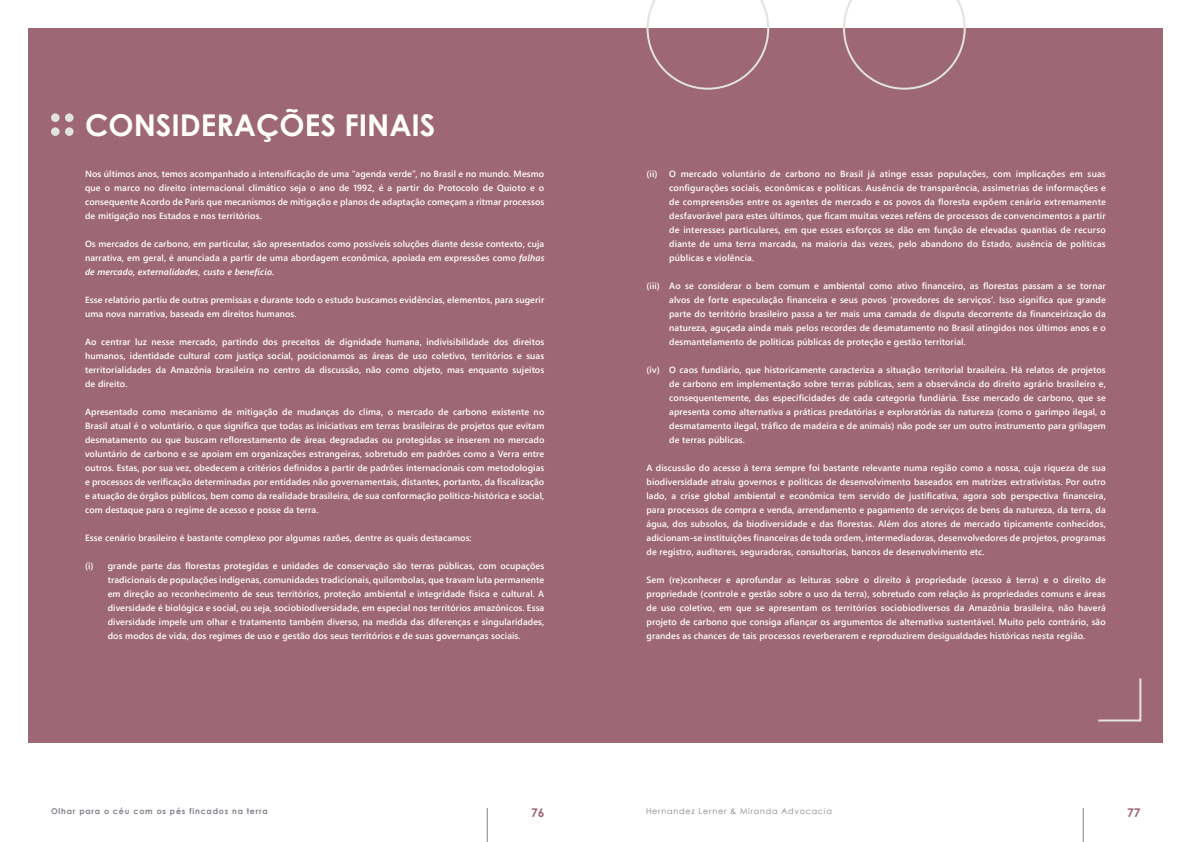
<style>
.page{position:relative;width:1191px;height:842px;background:#fff}
.page>*{position:absolute;margin:0;border:0;box-sizing:border-box;transform-origin:0 0}
.t1{font:700 30px "Century Gothic";color:#fff}
.t2{font:700 12px "Century Gothic";color:#9e6775}
.t3{font:600 9px/14px "Segoe UI";letter-spacing:.01em;color:#fff;text-align:justify}
.t4{font:700 8px "Century Gothic";letter-spacing:.1em;color:#80838a}
.t5{font:8px "Century Gothic";letter-spacing:.1em;color:#80838a}
.s1{font-style:italic}
</style>
<div class="page">
<hr style="left:487px;top:808px;width:1px;height:34px;background:#80838a">
<hr style="left:1082px;top:808px;width:1px;height:34px;background:#80838a">
<div style="left:28px;top:28px;width:1134px;height:715px;background:#9e6775"></div>
<div style="left:51px;top:113px;width:9px;height:9px;background:#e1e2e2;border-radius:50%"></div>
<div style="left:51px;top:127px;width:9px;height:9px;background:#e1e2e2;border-radius:50%"></div>
<div style="left:65px;top:113px;width:9px;height:9px;background:#e1e2e2;border-radius:50%"></div>
<div style="left:65px;top:127px;width:9px;height:9px;background:#e1e2e2;border-radius:50%"></div>
<svg style="left:646px;top:0;width:123px;height:90px"></svg>
<svg style="left:843px;top:0;width:122px;height:90px"></svg>
<svg style="left:1098px;top:678px;width:44px;height:44px"></svg>
<h1 class="t1" style="left:85px;top:102px;width:352px">CONSIDERAÇÕES FINAIS</h1>
<p class="t3" style="left:85px;top:166px;width:461px">Nos últimos anos, temos acompanhado a intensificação de uma “agenda verde”, no Brasil e no mundo. Mesmo que o marco no direito internacional climático seja o ano de 1992, é a partir do Protocolo de Quioto e o consequente Acordo de Paris que mecanismos de mitigação e planos de adaptação começam a ritmar processos de mitigação nos Estados e nos territórios.</p>
<p class="t3" style="left:85px;top:236px;width:461px">Os mercados de carbono, em particular, são apresentados como possíveis soluções diante desse contexto, cuja narrativa, em geral, é anunciada a partir de uma abordagem econômica, apoiada em expressões como <span class="s1">falhas de mercado, externalidades, custo e benefício.</span></p>
<p class="t3" style="left:85px;top:292px;width:461px">Esse relatório partiu de outras premissas e durante todo o estudo buscamos evidências, elementos, para sugerir uma nova narrativa, baseada em direitos humanos.</p>
<p class="t3" style="left:85px;top:334px;width:461px">Ao centrar luz nesse mercado, partindo dos preceitos de dignidade humana, indivisibilidade dos direitos humanos, identidade cultural com justiça social, posicionamos as áreas de uso coletivo, territórios e suas territorialidades da Amazônia brasileira no centro da discussão, não como objeto, mas enquanto sujeitos de direito.</p>
<p class="t3" style="left:85px;top:404px;width:461px">Apresentado como mecanismo de mitigação de mudanças do clima, o mercado de carbono existente no Brasil atual é o voluntário, o que significa que todas as iniciativas em terras brasileiras de projetos que evitam desmatamento ou que buscam reflorestamento de áreas degradadas ou protegidas se inserem no mercado voluntário de carbono e se apoiam em organizações estrangeiras, sobretudo em padrões como a Verra entre outros. Estas, por sua vez, obedecem a critérios definidos a partir de padrões internacionais com metodologias e processos de verificação determinadas por entidades não governamentais, distantes, portanto, da fiscalização e atuação de órgãos públicos, bem como da realidade brasileira, de sua conformação político-histórica e social, com destaque para o regime de acesso e posse da terra.</p>
<p class="t3" style="left:85px;top:530px;width:388px">Esse cenário brasileiro é bastante complexo por algumas razões, dentre as quais destacamos:</p>
<p class="t3" style="left:108px;top:558px;width:438px;text-indent:-23px">(i) grande parte das florestas protegidas e unidades de conservação são terras públicas, com ocupações tradicionais de populações indígenas, comunidades tradicionais, quilombolas, que travam luta permanente em direção ao reconhecimento de seus territórios, proteção ambiental e integridade física e cultural. A diversidade é biológica e social, ou seja, sociobiodiversidade, em especial nos territórios amazônicos. Essa diversidade impele um olhar e tratamento também diverso, na medida das diferenças e singularidades, dos modos de vida, dos regimes de uso e gestão dos seus territórios e de suas governanças sociais.</p>
<p class="t3" style="left:669px;top:166px;width:438px;text-indent:-23px">(ii) O mercado voluntário de carbono no Brasil já atinge essas populações, com implicações em suas configurações sociais, econômicas e políticas. Ausência de transparência, assimetrias de informações e de compreensões entre os agentes de mercado e os povos da floresta expõem cenário extremamente desfavorável para estes últimos, que ficam muitas vezes reféns de processos de convencimentos a partir de interesses particulares, em que esses esforços se dão em função de elevadas quantias de recurso diante de uma terra marcada, na maioria das vezes, pelo abandono do Estado, ausência de políticas públicas e violência.</p>
<p class="t3" style="left:669px;top:278px;width:438px;text-indent:-23px">(iii) Ao se considerar o bem comum e ambiental como ativo financeiro, as florestas passam a se tornar alvos de forte especulação financeira e seus povos ‘provedores de serviços’. Isso significa que grande parte do território brasileiro passa a ter mais uma camada de disputa decorrente da financeirização da natureza, aguçada ainda mais pelos recordes de desmatamento no Brasil atingidos nos últimos anos e o desmantelamento de políticas públicas de proteção e gestão territorial.</p>
<p class="t3" style="left:669px;top:362px;width:438px;text-indent:-23px">(iv) O caos fundiário, que historicamente caracteriza a situação territorial brasileira. Há relatos de projetos de carbono em implementação sobre terras públicas, sem a observância do direito agrário brasileiro e, consequentemente, das especificidades de cada categoria fundiária. Esse mercado de carbono, que se apresenta como alternativa a práticas predatórias e exploratórias da natureza (como o garimpo ilegal, o desmatamento ilegal, tráfico de madeira e de animais) não pode ser um outro instrumento para grilagem de terras públicas.</p>
<p class="t3" style="left:646px;top:460px;width:461px">A discussão do acesso à terra sempre foi bastante relevante numa região como a nossa, cuja riqueza de sua biodiversidade atraiu governos e políticas de desenvolvimento baseados em matrizes extrativistas. Por outro lado, a crise global ambiental e econômica tem servido de justificativa, agora sob perspectiva financeira, para processos de compra e venda, arrendamento e pagamento de serviços de bens da natureza, da terra, da água, dos subsolos, da biodiversidade e das florestas. Além dos atores de mercado tipicamente conhecidos, adicionam-se instituições financeiras de toda ordem, intermediadoras, desenvolvedores de projetos, programas de registro, auditores, seguradoras, consultorias, bancos de desenvolvimento etc.</p>
<p class="t3" style="left:646px;top:572px;width:461px">Sem (re)conhecer e aprofundar as leituras sobre o direito à propriedade (acesso à terra) e o direito de propriedade (controle e gestão sobre o uso da terra), sobretudo com relação às propriedades comuns e áreas de uso coletivo, em que se apresentam os territórios sociobiodiversos da Amazônia brasileira, não haverá projeto de carbono que consiga afiançar os argumentos de alternativa sustentável. Muito pelo contrário, são grandes as chances de tais processos reverberarem e reproduzirem desigualdades históricas nesta região.</p>
<p class="t4" style="left:51px;top:805px;width:218px">Olhar para o céu com os pés fincados na terra</p>
<h2 class="t2" style="left:531px;top:803px;width:15px">76</h2>
<p class="t5" style="left:646px;top:805px;width:187px">Hernandez Lerner &amp; Miranda Advocacia</p>
<h2 class="t2" style="left:1127px;top:803px;width:15px">77</h2>
</div>
